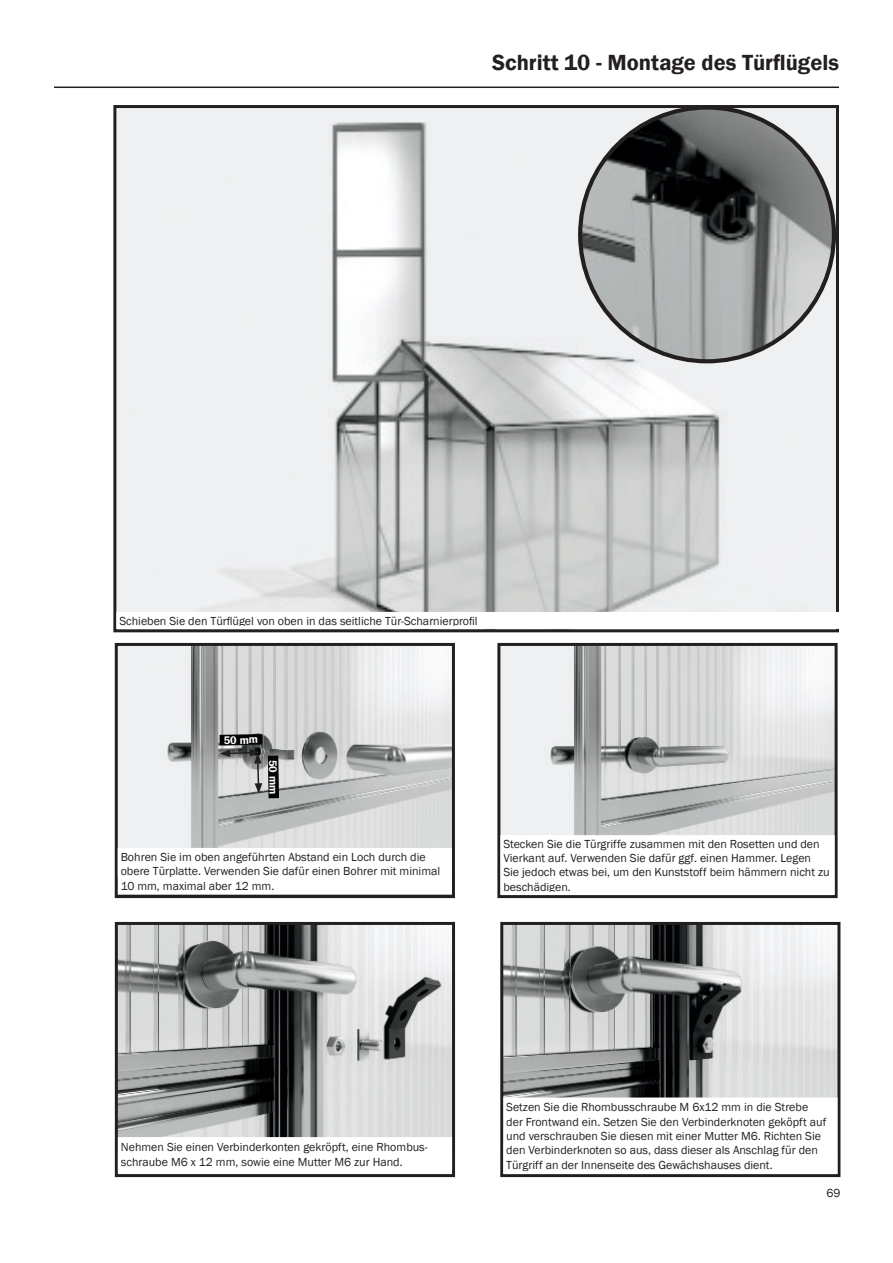
<style>
.page{position:relative;width:893px;height:1263px;background:#fff}
.page>*{position:absolute;margin:0;border:0;box-sizing:border-box;transform-origin:0 0}
.t1{font:600 22.5px "Franklin Gothic";color:#231f20}
.t2{font:12px/14.4px "Franklin Gothic";color:#231f20}
.t3{font:600 11.25px "Franklin Gothic";color:#fff}
</style>
<div class="page">
<hr style="left:54px;top:87px;width:785px;height:1px;background:#231f20">
<img style="left:117px;top:109px;width:718px;height:503px">
<div style="left:113px;top:105px;width:726px;height:527px;border:3px solid #231f20"></div>
<div style="left:118px;top:613px;width:722px;height:14px;background:#fff"></div>
<img style="left:580px;top:108px;width:254px;height:253px;border-radius:127px">
<img style="left:119px;top:647px;width:332px;height:201px">
<div style="left:115px;top:643px;width:340px;height:255px;border:3px solid #231f20"></div>
<img style="left:501px;top:647px;width:333px;height:188px">
<div style="left:497px;top:643px;width:341px;height:255px;border:3px solid #231f20"></div>
<div style="left:118px;top:848px;width:334px;height:47px;border:3px solid #fff"></div>
<svg style="left:220px;top:734px;width:42px;height:60px;background:#8d8e8d"></svg>
<svg style="left:268px;top:755px;width:11px;height:43px"></svg>
<img style="left:119px;top:926px;width:332px;height:211px">
<div style="left:115px;top:922px;width:340px;height:255px;border:3px solid #231f20"></div>
<img style="left:504px;top:926px;width:332px;height:171px">
<div style="left:500px;top:922px;width:340px;height:255px;border:3px solid #231f20"></div>
<div style="left:503px;top:1097px;width:334px;height:77px;border:3px solid #fff"></div>
<h1 class="t1" style="left:492px;top:48px;width:348px">Schritt 10 - Montage des Türflügels</h1>
<p class="t2" style="left:119px;top:614px;width:360px">Schieben Sie den Türfl ügel von oben in das seitliche Tür-Scharnierprofil</p>
<p class="t3" style="left:223px;top:733px;width:36px;rotate:-1deg">50 mm</p>
<p class="t3" style="left:280px;top:759px;width:36px;rotate:89deg">50 mm</p>
<p class="t2" style="left:121px;top:850px;width:321px">Bohren Sie im oben angeführten Abstand ein Loch durch die obere Türplatte. Verwenden Sie dafür einen Bohrer mit minimal<br>10 mm, maximal aber 12 mm.</p>
<p class="t2" style="left:503px;top:836px;width:328px">Stecken Sie die Türgriffe zusammen mit den Rosetten und den Vierkant auf. Verwenden Sie dafür ggf. einen Hammer. Legen Sie jedoch etwas bei, um den Kunststoff beim hämmern nicht zu beschädigen.</p>
<p class="t2" style="left:121px;top:1140px;width:308px">Nehmen Sie einen Verbinderkonten gekröpft, eine Rhombus&shy;schraube M6 x 12 mm, sowie eine Mutter M6 zur Hand.</p>
<p class="t2" style="left:506px;top:1100px;width:322px">Setzen Sie die Rhombusschraube M 6x12 mm in die Strebe der Frontwand ein. Setzen Sie den Verbinderknoten geköpft auf und verschrauben Sie diesen mit einer Mutter M6. Richten Sie den Verbinderknoten so aus, dass dieser als Anschlag für den Türgriff an der Innenseite des Gewächshauses dient.</p>
<p class="t2" style="left:826px;top:1186px;width:16px">69</p>
</div>
